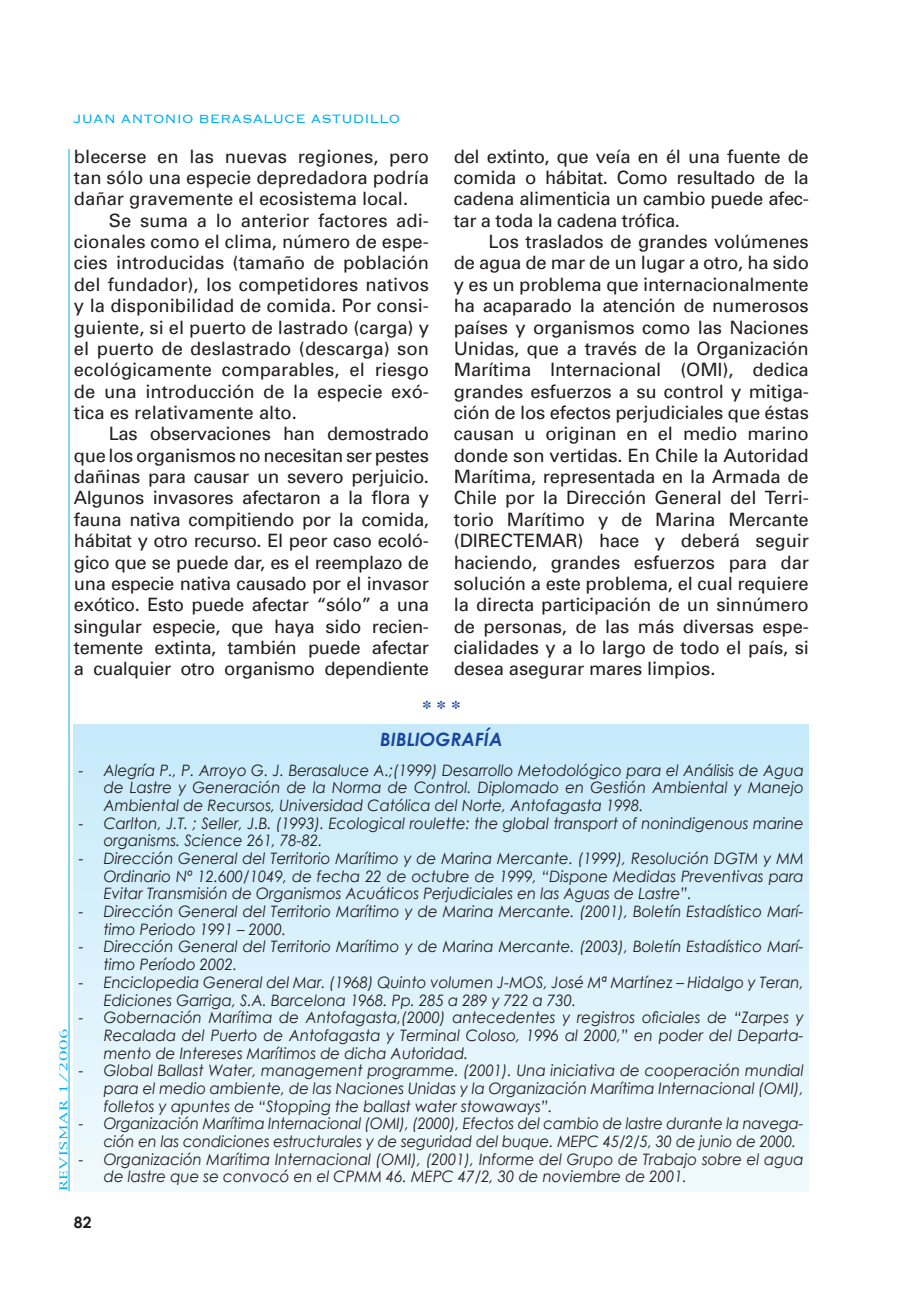
<style>
.page{position:relative;width:916px;height:1306px;background:#fff}
.page>*{position:absolute;margin:0;border:0;box-sizing:border-box;transform-origin:0 0}
.t1{font:700 19.25px "Times";color:#18469d}
.t2{font:18.38px/21.3px "Univers";letter-spacing:-.01em;color:#231f20;text-align:justify}
.t3{font:italic 700 18.38px "Century Gothic";color:#18469d}
.t4{font:italic 15.75px/17.7px "Century Gothic";color:#231f20;scale:.95 1}
.t5{font:italic 15.75px/17.7px "Century Gothic";color:#231f20;scale:.94 1}
.t6{font:300 15.75px "Copperplate";color:#00aeef}
.t7{font:700 15.75px "Century Gothic";color:#231f20}
.t8{font:10.5px "New York";letter-spacing:.05em;color:#00aeef;scale:1.5 1}
</style>
<div class="page">
<hr style="left:69px;top:149px;width:1px;height:1042px;background:#00aeef">
<div style="left:74px;top:724px;width:734px;height:467px;background:linear-gradient(to bottom,#c6eafa,#f0f9fd)"></div>
<p class="t6" style="left:74px;top:108px;width:327px">JUAN ANTONIO BERASALUCE ASTUDILLO</p>
<p class="t2" style="left:74px;top:146px;width:356px">blecerse en las nuevas regiones, pero tan sólo una especie depredadora podría dañar gravemente el ecosistema local.</p>
<p class="t2" style="left:74px;top:210px;width:356px;text-indent:35px">Se suma a lo anterior factores adi&shy;cionales como el clima, número de espe&shy;cies introducidas (tamaño de población del fundador), los competidores nativos y la disponibilidad de comida. Por consi&shy;guiente, si el puerto de lastrado (carga) y el puerto de deslastrado (descarga) son ecológicamente comparables, el riesgo de una introducción de la especie exó&shy;tica es relativamente alto.</p>
<p class="t2" style="left:74px;top:423px;width:356px;text-indent:35px">Las observaciones han demostrado que los organismos no necesitan ser pestes dañinas para causar un severo perjuicio.<br>Algunos invasores afectaron a la flora y fauna nativa compitiendo por la comida, hábitat y otro recurso. El peor caso ecoló&shy;gico que se puede dar, es el reemplazo de una especie nativa causado por el invasor exótico. Esto puede afectar “sólo” a una singular especie, que haya sido recien&shy;temente extinta, también puede afectar a cualquier otro organismo dependiente</p>
<p class="t2" style="left:453px;top:146px;width:356px">del extinto, que veía en él una fuente de comida o hábitat. Como resultado de la cadena alimenticia un cambio puede afec&shy;tar a toda la cadena trófica.</p>
<p class="t2" style="left:453px;top:231px;width:356px;text-indent:35px">Los traslados de grandes volúmenes de agua de mar de un lugar a otro, ha sido y es un problema que internacionalmente ha acaparado la atención de numerosos países y organismos como las Naciones Unidas, que a través de la Organización Marítima Internacional (OMI), dedica grandes esfuerzos a su control y mitiga&shy;ción de los efectos perjudiciales que éstas causan u originan en el medio marino donde son vertidas. En Chile la Autoridad Marítima, representada en la Armada de Chile por la Dirección General del Terri&shy;torio Marítimo y de Marina Mercante (DIRECTEMAR) hace y deberá seguir haciendo, grandes esfuerzos para dar solución a este problema, el cual requiere la directa participación de un sinnúmero de personas, de las más diversas espe&shy;cialidades y a lo largo de todo el país, si desea asegurar mares limpios.</p>
<p class="t8" style="left:57px;top:1191px;width:110px;rotate:-90deg">REVISMAR 1/2006</p>
<p class="t1" style="left:422px;top:689px;width:40px">* * *</p>
<p class="t3" style="left:380px;top:727px;width:124px">BIBLIOGRAFÍA</p>
<p class="t4" style="left:104px;top:760px;width:738px;text-align:justify;text-indent:-25px">- Alegría P., P. Arroyo G. J. Berasaluce A.;(1999) Desarrollo Metodológico para el Análisis de Agua de Lastre y Generación de la Norma de Control. Diplomado en Gestión Ambiental y Manejo Ambiental de Recursos, Universidad Católica del Norte, Antofagasta 1998.</p>
<p class="t4" style="left:104px;top:813px;width:738px;text-indent:-25px">- Carlton, J.T. ; Seller, J.B. (1993). Ecological roulette: the global transport of nonindigenous marine organisms. Science 261, 78-82.</p>
<p class="t4" style="left:104px;top:849px;width:738px;text-align:justify;text-indent:-25px">- Dirección General del Territorio Marítimo y de Marina Mercante. (1999), Resolución DGTM y MM Ordinario Nº 12.600/1049, de fecha 22 de octubre de 1999, “Dispone Medidas Preventivas para Evitar Transmisión de Organismos Acuáticos Perjudiciales en las Aguas de Lastre”.</p>
<p class="t4" style="left:104px;top:902px;width:738px;text-indent:-25px">- Dirección General del Territorio Marítimo y de Marina Mercante. (2001), Boletín Estadístico Marí&shy;timo Periodo 1991 – 2000.</p>
<p class="t4" style="left:104px;top:937px;width:738px;text-indent:-25px">- Dirección General del Territorio Marítimo y de Marina Mercante. (2003), Boletín Estadístico Marí&shy;timo Período 2002.</p>
<p class="t4" style="left:104px;top:973px;width:738px;text-indent:-25px">- Enciclopedia General del Mar. (1968) Quinto volumen J-MOS, José Mª Martínez – Hidalgo y Teran,<br>Ediciones Garriga, S.A. Barcelona 1968. Pp. 285 a 289 y 722 a 730.</p>
<p class="t4" style="left:104px;top:1008px;width:738px;text-align:justify;text-indent:-25px">- Gobernación Marítima de Antofagasta,(2000) antecedentes y registros oficiales de “Zarpes y Recalada del Puerto de Antofagasta y Terminal Coloso, 1996 al 2000,” en poder del Departa&shy;mento de Intereses Marítimos de dicha Autoridad.</p>
<p class="t4" style="left:104px;top:1061px;width:738px;text-align:justify;text-indent:-25px">- Global Ballast Water, management programme. (2001). Una iniciativa de cooperación mundial para el medio ambiente, de las Naciones Unidas y la Organización Marítima Internacional (OMI), folletos y apuntes de “Stopping the ballast water stowaways”.</p>
<p class="t5" style="left:104px;top:1114px;width:746px;text-indent:-25px">- Organización Marítima Internacional (OMI), (2000), Efectos del cambio de lastre durante la navega&shy;ción en las condiciones estructurales y de seguridad del buque. MEPC 45/2/5, 30 de junio de 2000.</p>
<p class="t4" style="left:104px;top:1149px;width:738px;text-indent:-25px">- Organización Marítima Internacional (OMI), (2001), Informe del Grupo de Trabajo sobre el agua de lastre que se convocó en el CPMM 46. MEPC 47/2, 30 de noviembre de 2001.</p>
<p class="t7" style="left:74px;top:1212px;width:19px">82</p>
</div>
